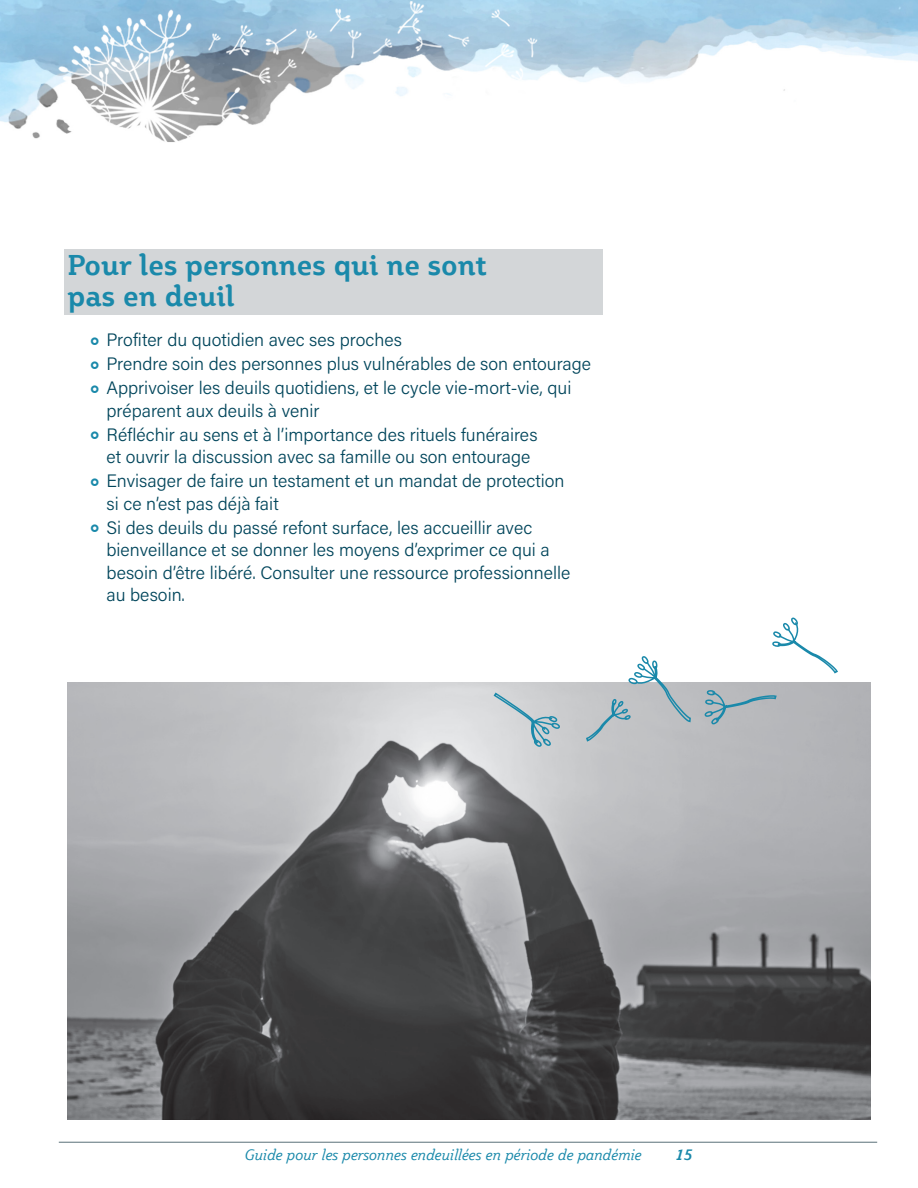
<style>
.page{position:relative;width:918px;height:1188px;background:#fff}
.page>*{position:absolute;margin:0;border:0;box-sizing:border-box;transform-origin:0 0}
.t1{font:700 28.5px/30.8px "Plume";color:#1a89aa}
.t2{font:300 18px/23.2px "Acumin Pro";color:#01455b}
.t3{font:italic 15px "Plume";color:#1a89aa}
.t4{font:italic 700 15px "Plume";color:#1a89aa}
</style>
<div class="page">
<img style="left:706px;top:0;width:212px;height:91px">
<img style="left:0;top:0;width:706px;height:142px">
<hr style="left:59px;top:1142px;width:818px;height:1px;background:#5a6f78">
<div style="left:64px;top:249px;width:539px;height:65px;background:#d3d6d8"></div>
<img style="left:68px;top:682px;width:803px;height:438px">
<svg style="left:493px;top:691px;width:68px;height:57px;background:#becbd0"></svg>
<svg style="left:585px;top:656px;width:107px;height:87px"></svg>
<svg style="left:703px;top:686px;width:75px;height:40px;background:#a5b3ba"></svg>
<svg style="left:772px;top:618px;width:66px;height:56px"></svg>
<h1 class="t1" style="left:68px;top:249px;width:420px">Pour les personnes qui ne sont pas en deuil</h1>
<p class="t2" style="left:106px;top:328px;width:486px">Profiter du quotidien avec ses proches<br>Prendre soin des personnes plus vulnérables de son entourage Apprivoiser les deuils quotidiens, et le cycle vie-mort-vie, qui préparent aux deuils à venir<br>Réfléchir au sens et à l’importance des rituels funéraires<br>et ouvrir la discussion avec sa famille ou son entourage Envisager de faire un testament et un mandat de protection<br>si ce n’est pas déjà fait<br>Si des deuils du passé refont surface, les accueillir avec bienveillance et se donner les moyens d’exprimer ce qui a besoin d’être libéré. Consulter une ressource professionnelle au besoin.</p>
<p class="t3" style="left:244px;top:1145px;width:398px">Guide pour les personnes endeuillées en période de pandémie</p>
<p class="t4" style="left:675px;top:1145px;width:19px">15</p>
</div>
